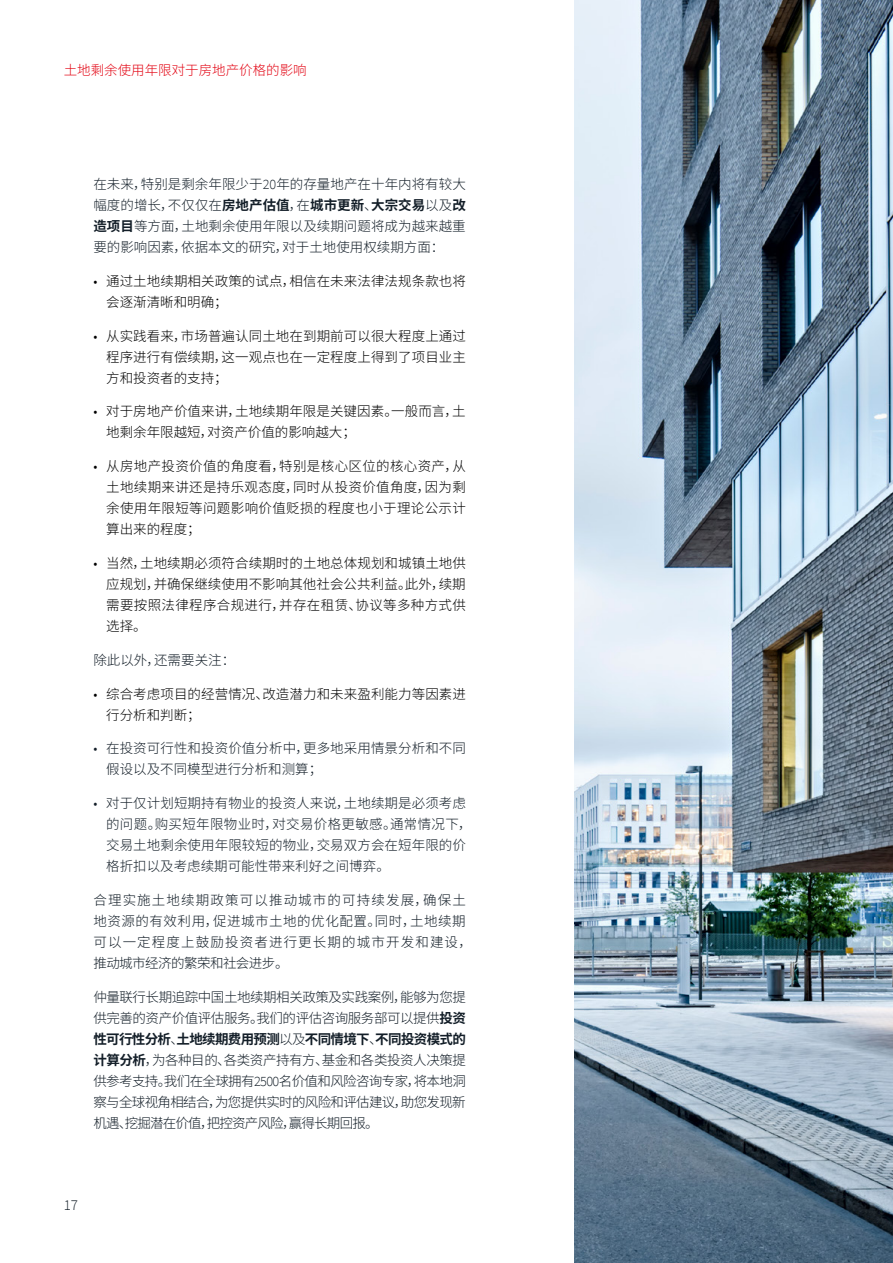
<style>
.page{position:relative;width:893px;height:1263px;background:#fff}
.page>*{position:absolute;margin:0;border:0;box-sizing:border-box;transform-origin:0 0}
.t1{font:300 15px "Source Sans Pro";color:#131e28}
.t2{font:300 13.5px/21px "Source Han Sans CN";letter-spacing:.005em;color:#131e28;text-align:justify}
.t3{font:300 13.5px/21px "Source Han Sans CN";letter-spacing:.005em;color:#000}
.t4{font:300 13.5px/21px "Source Han Sans CN";letter-spacing:.085em;color:#131e28}
.t5{font:300 13.5px "Source Han Sans CN";color:#e30413}
.s1{font-family:"Source Sans Pro";font-size:14.1px}
.s2{font-weight:700}
</style>
<div class="page">
<img style="left:574px;top:0;width:319px;height:1263px">
<p class="t5" style="left:64px;top:62px;width:244px">土地剩余使用年限对于房地产价格的影响</p>
<p class="t2" style="left:93px;top:174px;width:374px">在未来，特别是剩余年限少于<span class="s1">20</span>年的存量地产在十年内将有较大幅度的增长，不仅仅在<span class="s2">房地产估值</span>，在<span class="s2">城市更新</span>、<span class="s2">大宗交易</span>以及<span class="s2">改造项目</span>等方面，土地剩余使用年限以及续期问题将成为越来越重要的影响因素，依据本文的研究，对于土地使用权续期方面：</p>
<p class="t3" style="left:106px;top:271px;width:361px;text-indent:-13px"><span class="s1">•</span> 通过土地续期相关政策的试点，相信在未来法律法规条款也将会逐渐清晰和明确；</p>
<p class="t3" style="left:106px;top:325px;width:361px;text-align:justify;text-indent:-13px"><span class="s1">•</span> 从实践看来，市场普遍认同土地在到期前可以很大程度上通过程序进行有偿续期，这一观点也在一定程度上得到了项目业主方和投资者的支持；</p>
<p class="t3" style="left:106px;top:401px;width:361px;text-indent:-13px"><span class="s1">•</span> 对于房地产价值来讲，土地续期年限是关键因素。一般而言，土地剩余年限越短，对资产价值的影响越大；</p>
<p class="t3" style="left:106px;top:456px;width:361px;text-align:justify;text-indent:-13px"><span class="s1">•</span> 从房地产投资价值的角度看，特别是核心区位的核心资产，从土地续期来讲还是持乐观态度，同时从投资价值角度，因为剩余使用年限短等问题影响价值贬损的程度也小于理论公示计算出来的程度；</p>
<p class="t3" style="left:106px;top:553px;width:361px;text-align:justify;text-indent:-13px"><span class="s1">•</span> 当然，土地续期必须符合续期时的土地总体规划和城镇土地供应规划，并确保继续使用不影响其他社会公共利益。此外，续期需要按照法律程序合规进行，并存在租赁、协议等多种方式供选择。</p>
<p class="t2" style="left:93px;top:650px;width:143px">除此以外，还需要关注：</p>
<p class="t3" style="left:106px;top:683px;width:361px;text-indent:-13px"><span class="s1">•</span> 综合考虑项目的经营情况、改造潜力和未来盈利能力等因素进行分析和判断；</p>
<p class="t2" style="left:106px;top:738px;width:361px;text-indent:-13px"><span class="s1">•</span> 在投资可行性和投资价值分析中，更多地采用情景分析和不同假设以及不同模型进行分析和测算；</p>
<p class="t2" style="left:106px;top:793px;width:367px;text-align:left;text-indent:-13px"><span class="s1">•</span> 对于仅计划短期持有物业的投资人来说，土地续期是必须考虑的问题。购买短年限物业时，对交易价格更敏感。通常情况下，交易土地剩余使用年限较短的物业，交易双方会在短年限的价格折扣以及考虑续期可能性带来利好之间博弈。</p>
<p class="t4" style="left:93px;top:890px;width:380px">合理实施土地续期政策可以推动城市的可持续发展，确保土地资源的有效利用，促进城市土地的优化配置。同时，土地续期可以一定程度上鼓励投资者进行更长期的城市开发和建设，推动城市经济的繁荣和社会进步。</p>
<p class="t2" style="left:93px;top:986px;width:374px">仲量联行长期追踪中国土地续期相关政策及实践案例，能够为您提供完善的资产价值评估服务。我们的评估咨询服务部可以提供<span class="s2">投资性可行性分析</span>、<span class="s2">土地续期费用预测</span>以及<span class="s2">不同情境下</span>、<span class="s2">不同投资模式的计算分析</span>，为各种目的、各类资产持有方、基金和各类投资人决策提供参考支持。我们在全球拥有<span class="s1">2500</span>名价值和风险咨询专家，将本地洞察与全球视角相结合，为您提供实时的风险和评估建议，助您发现新机遇、挖掘潜在价值，把控资产风险，赢得长期回报。</p>
<p class="t1" style="left:64px;top:1196px;width:16px">17</p>
</div>
